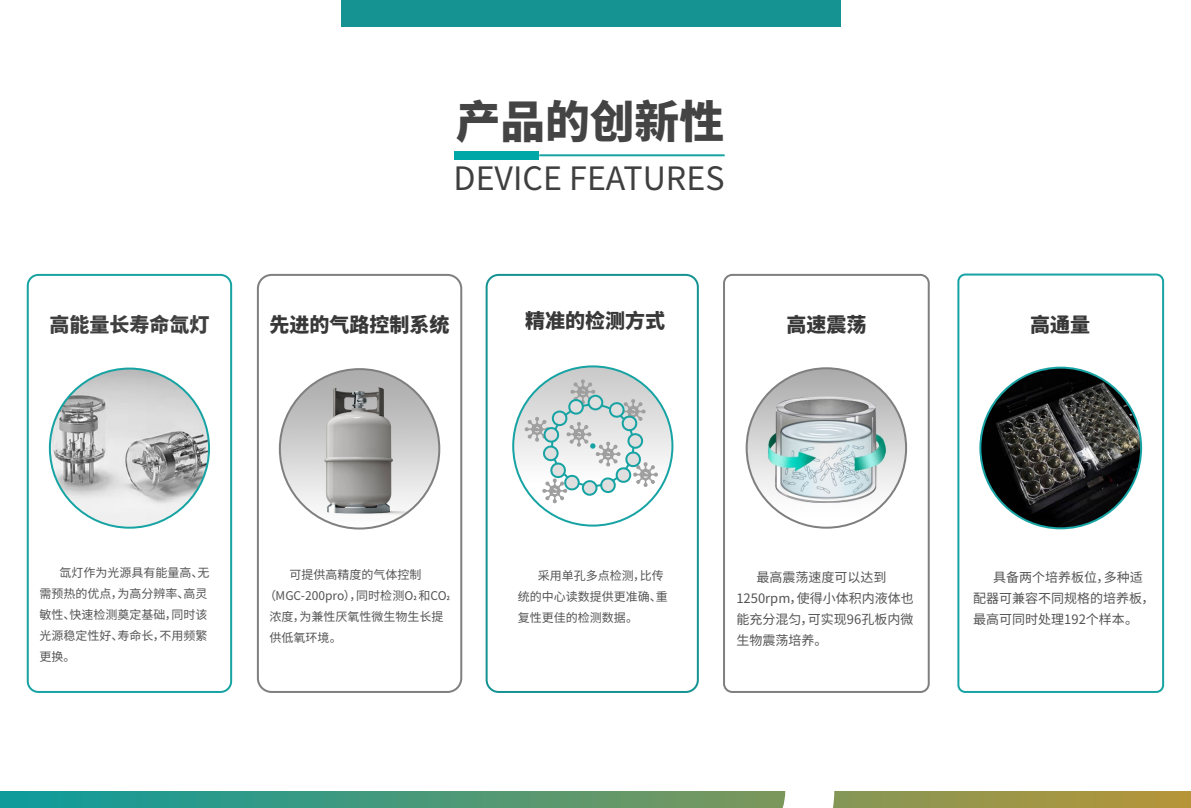
<style>
.page{position:relative;width:1191px;height:808px;background:#fff}
.page>*{position:absolute;margin:0;border:0;box-sizing:border-box;transform-origin:0 0}
.t1{font:800 44.7px "Source Han Sans CN";color:#444}
.t2{font:32.2px "Source Han Sans CN";color:#3f3f3f}
.t3{font:800 20px "Source Han Sans CN";color:#383838}
.t4{font:800 20px "Source Han Sans CN";color:#3f3f3f}
.t5{font:13px/21px "Source Han Sans CN";color:#545454}
.t6{font:12px/21px "Source Han Sans CN";color:#545454}
</style>
<div class="page">
<svg style="left:513px;top:366px;width:159px;height:160px"></svg>
<div style="left:341px;top:0;width:500px;height:26px;background:#159393"></div>
<div style="left:454px;top:151px;width:85px;height:9px;background:#00a7a7"></div>
<hr style="left:539px;top:154px;width:185px;height:2px;background:#17a3a3">
<svg style="left:0;top:791px;width:785px;height:17px;background:#44997c"></svg>
<svg style="left:833px;top:791px;width:358px;height:17px;background:#9d9647"></svg>
<div style="left:27px;top:274px;width:205px;height:419px;border:2px solid #17a3a3;border-radius:11px"></div>
<div style="left:723px;top:274px;width:206px;height:419px;border:2px solid #7f7f7f;border-radius:8px"></div>
<div style="left:957px;top:274px;width:207px;height:419px;border:2px solid #17a3a3;border-radius:7px"></div>
<div style="left:257px;top:274px;width:205px;height:419px;border:2px solid #7f7f7f;border-radius:14px"></div>
<div style="left:485px;top:274px;width:214px;height:419px;border:2px solid #159393;border-radius:12px"></div>
<img style="left:50px;top:369px;width:159px;height:159px;border-radius:80px">
<img style="left:746px;top:368px;width:160px;height:160px;border-radius:80px">
<img style="left:980px;top:368px;width:161px;height:160px;border-radius:80px">
<svg style="left:524px;top:379px;width:134px;height:124px"></svg>
<img style="left:280px;top:369px;width:159px;height:159px;border-radius:80px">
<h3 class="t4" style="left:49px;top:313px;width:162px">高能量长寿命氙灯</h3>
<h1 class="t1" style="left:456px;top:96px;width:270px">产品的创新性</h1>
<h2 class="t2" style="left:453px;top:160px;width:272px">DEVICE FEATURES</h2>
<h3 class="t3" style="left:269px;top:313px;width:181px">先进的气路控制系统</h3>
<h3 class="t3" style="left:525px;top:309px;width:141px">精准的检测方式</h3>
<h3 class="t3" style="left:786px;top:313px;width:81px">高速震荡</h3>
<h3 class="t3" style="left:1030px;top:313px;width:61px">高通量</h3>
<p class="t6" style="left:39px;top:562px;width:172px;text-indent:20px">氙灯作为光源具有能量高、无需预热的优点，为高分辨率、高灵敏性、快速检测奠定基础，同时该光源稳定性好、寿命长，不用频繁更换。</p>
<p class="t6" style="left:289px;top:564px;width:133px">可提供高精度的气体控制</p>
<p class="t6" style="left:264px;top:585px;width:184px">（MGC-200pro），同时检测O 和CO</p>
<p class="t6" style="left:269px;top:606px;width:175px">浓度，为兼性厌氧性微生物生长提</p>
<p class="t6" style="left:269px;top:627px;width:74px">供低氧环境。</p>
<p class="t6" style="left:518px;top:565px;width:151px;text-indent:20px">采用单孔多点检测，比传统的中心读数提供更准确、重复性更佳的检测数据。</p>
<p class="t5" style="left:736px;top:567px;width:179px;text-indent:20px">最高震荡速度可以达到<br>1250rpm，使得小体积内液体也能充分混匀，可实现96孔板内微生物震荡培养。</p>
<p class="t5" style="left:973px;top:567px;width:183px;text-indent:20px">具备两个培养板位，多种适配器可兼容不同规格的培养板，最高可同时处理192个样本。</p>
</div>
